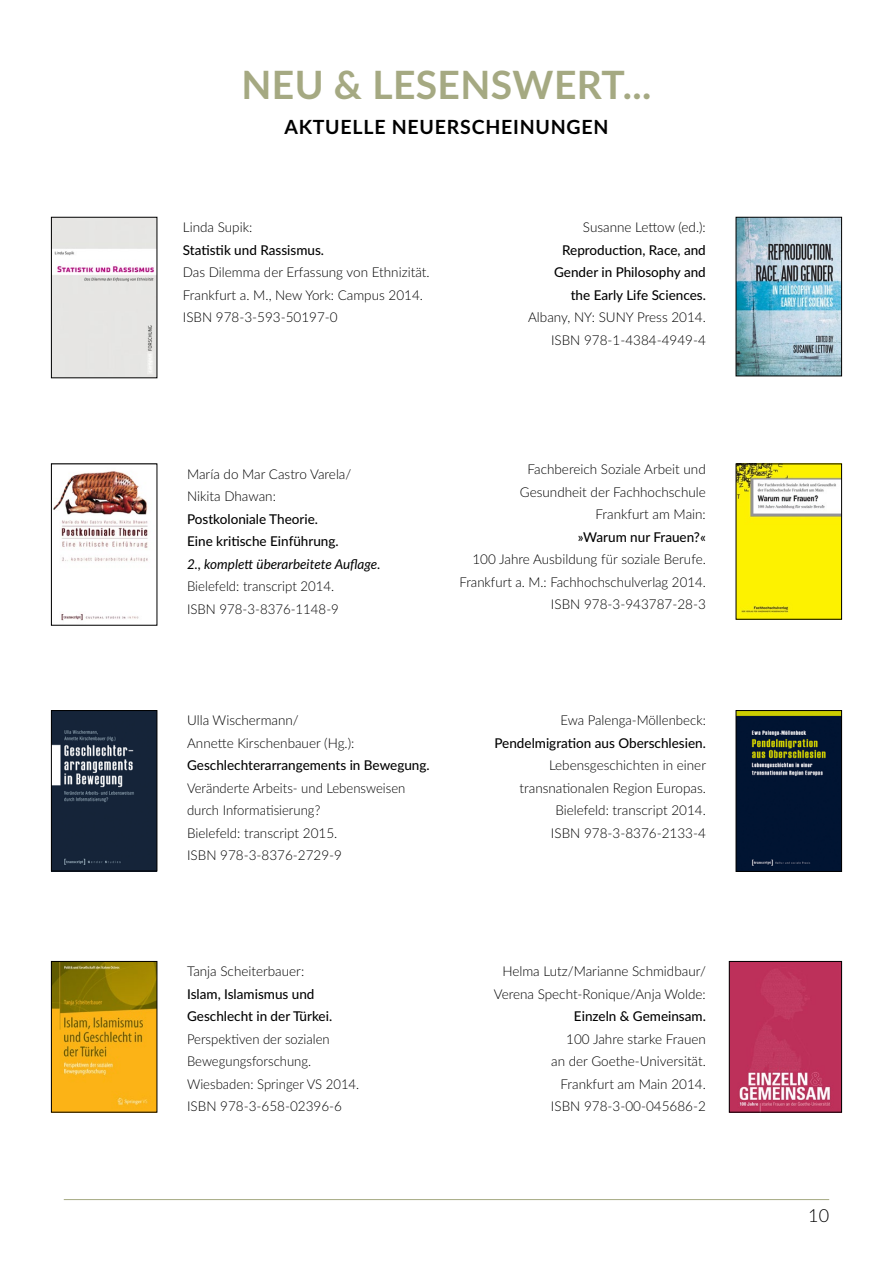
<style>
.page{position:relative;width:893px;height:1263px;background:#fff}
.page>*{position:absolute;margin:0;border:0;box-sizing:border-box;transform-origin:0 0}
.t1{font:700 39px "Lato";letter-spacing:.01em;color:#a5a982}
.t2{font:700 19.5px "Lato";letter-spacing:.04em;color:#000}
.t3{font:300 18px "Lato";color:#000}
.t4{font:300 13.5px/22.5px "Lato";color:#000;text-align:right}
.t5{font:500 13.5px/22.5px "Lato";color:#000}
.t6{font:italic 13.5px "Lato";color:#000}
</style>
<div class="page">
<hr style="left:64px;top:1199px;width:765px;height:1px;background:#a5a982">
<img style="left:53px;top:219px;width:102px;height:157px">
<div style="left:51px;top:217px;width:106px;height:161px;border:1px solid #000"></div>
<img style="left:53px;top:471px;width:95px;height:150px">
<div style="left:51px;top:463px;width:106px;height:163px;border:1px solid #000"></div>
<img style="left:53px;top:712px;width:102px;height:157px">
<div style="left:51px;top:710px;width:106px;height:161px;border:1px solid #000"></div>
<img style="left:53px;top:963px;width:102px;height:147px">
<div style="left:51px;top:961px;width:106px;height:151px;border:1px solid #000"></div>
<img style="left:738px;top:712px;width:102px;height:158px">
<div style="left:736px;top:710px;width:106px;height:162px;border:1px solid #000"></div>
<img style="left:738px;top:465px;width:102px;height:153px">
<div style="left:736px;top:463px;width:106px;height:157px;border:1px solid #000"></div>
<img style="left:731px;top:963px;width:109px;height:147px">
<div style="left:729px;top:961px;width:113px;height:151px;border:1px solid #000"></div>
<img style="left:738px;top:219px;width:102px;height:155px">
<div style="left:736px;top:217px;width:106px;height:159px;border:1px solid #000"></div>
<h1 class="t1" style="left:241px;top:57px;width:411px">NEU &amp; LESENSWERT...</h1>
<h2 class="t2" style="left:284px;top:113px;width:326px">AKTUELLE NEUERSCHEINUNGEN</h2>
<p class="t4" style="left:183px;top:215px;width:71px">Linda Supik:</p>
<p class="t5" style="left:183px;top:238px;width:143px">Statistik und Rassismus.</p>
<p class="t4" style="left:183px;top:260px;width:248px;text-align:left">Das Dilemma der Erfassung von Ethnizität.<br>Frankfurt a. M., New York: Campus 2014.<br>ISBN 978-3-593-50197-0</p>
<p class="t4" style="left:583px;top:215px;width:124px">Susanne Lettow (ed.):</p>
<p class="t5" style="left:554px;top:238px;width:153px;text-align:right">Reproduction, Race, and<br>Gender in Philosophy and the Early Life Sciences.</p>
<p class="t4" style="left:528px;top:305px;width:179px">Albany, NY: SUNY Press 2014.<br>ISBN 978-1-4384-4949-4</p>
<p class="t4" style="left:187px;top:462px;width:166px;text-align:left">María do Mar Castro Varela/<br>Nikita Dhawan:</p>
<p class="t5" style="left:187px;top:507px;width:153px">Postkoloniale Theorie.<br>Eine kritische Einführung.</p>
<p class="t6" style="left:187px;top:554px;width:195px">2., komplett überarbeitete Auflage.</p>
<p class="t4" style="left:187px;top:574px;width:153px;text-align:left">Bielefeld: transcript 2014.<br>ISBN 978-3-8376-1148-9</p>
<p class="t4" style="left:520px;top:458px;width:187px">Fachbereich Soziale Arbeit und<br>Gesundheit der Fachhochschule<br>Frankfurt am Main:</p>
<p class="t5" style="left:578px;top:525px;width:129px">»Warum nur Frauen?«</p>
<p class="t4" style="left:460px;top:548px;width:248px">100 Jahre Ausbildung für soziale Berufe.<br>Frankfurt a. M.: Fachhochschulverlag 2014.<br>ISBN 978-3-943787-28-3</p>
<p class="t4" style="left:187px;top:709px;width:169px;text-align:left">Ulla Wischermann/<br>Annette Kirschenbauer (Hg.):</p>
<p class="t5" style="left:187px;top:753px;width:244px">Geschlechterarrangements in Bewegung.</p>
<p class="t4" style="left:187px;top:776px;width:220px;text-align:left">Veränderte Arbeits- und Lebensweisen durch Informatisierung?<br>Bielefeld: transcript 2015.<br>ISBN 978-3-8376-2729-9</p>
<p class="t4" style="left:560px;top:709px;width:147px">Ewa Palenga-Möllenbeck:</p>
<p class="t5" style="left:494px;top:731px;width:213px">Pendelmigration aus Oberschlesien.</p>
<p class="t4" style="left:520px;top:754px;width:188px">Lebensgeschichten in einer transnationalen Region Europas.<br>Bielefeld: transcript 2014.<br>ISBN 978-3-8376-2133-4</p>
<p class="t4" style="left:187px;top:960px;width:119px">Tanja Scheiterbauer:</p>
<p class="t5" style="left:187px;top:982px;width:147px">Islam, Islamismus und<br>Geschlecht in der Türkei.</p>
<p class="t4" style="left:187px;top:1027px;width:174px;text-align:left">Perspektiven der sozialen<br>Bewegungsforschung.<br>Wiesbaden: Springer VS 2014.<br>ISBN 978-3-658-02396-6</p>
<p class="t4" style="left:494px;top:959px;width:214px">Helma Lutz/Marianne Schmidbaur/<br>Verena Specht-Ronique/Anja Wolde:</p>
<p class="t5" style="left:574px;top:1004px;width:133px">Einzeln &amp; Gemeinsam.</p>
<p class="t4" style="left:551px;top:1027px;width:156px">100 Jahre starke Frauen an der Goethe-Universität.<br>Frankfurt am Main 2014.<br>ISBN 978-3-00-045686-2</p>
<h3 class="t3" style="left:808px;top:1203px;width:22px">10</h3>
</div>
